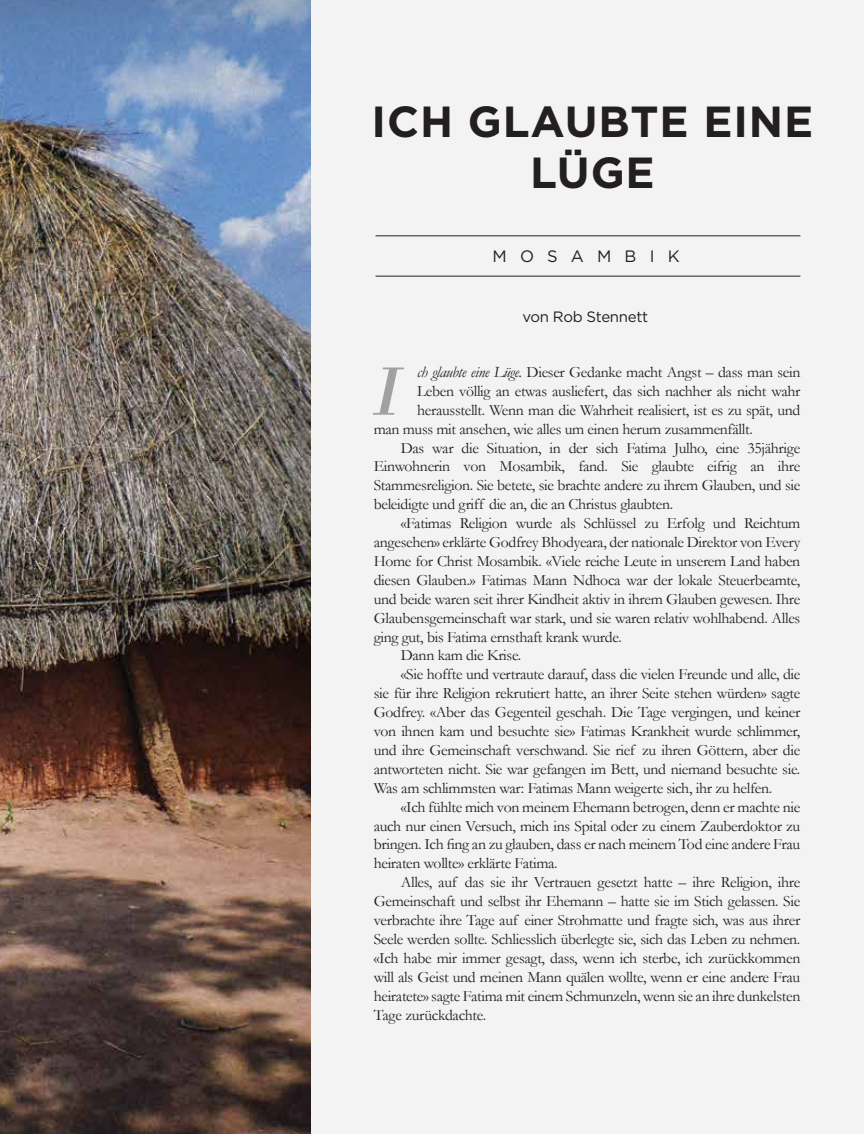
<style>
.page{position:relative;width:864px;height:1134px;background:#f2f3f2}
.page>*{position:absolute;margin:0;border:0;box-sizing:border-box;transform-origin:0 0}
.t1{font:italic 72px "Bodoni";color:#939598}
.t2{font:700 43.5px/51px "Gotham";letter-spacing:.02em;color:#231f20;text-align:center}
.t3{font:16.5px "Gotham";letter-spacing:.8em;color:#231f20}
.t4{font:15.75px "Garamond";letter-spacing:-.02em;color:#231f20}
.t5{font:15px "Gotham";letter-spacing:-.02em;color:#231f20}
.s1{font-style:italic}
</style>
<div class="page">
<img style="left:0;top:0;width:311px;height:1134px">
<hr style="left:376px;top:236px;width:424px;height:1px;background:#231f20">
<hr style="left:376px;top:276px;width:424px;height:1px;background:#231f20">
<h2 class="t2" style="left:372px;top:96px;width:443px">ICH GLAUBTE EINE<br>LÜGE</h2>
<p class="t3" style="left:493px;top:246px;width:188px">MOSAMBIK</p>
<p class="t5" style="left:522px;top:307px;width:127px">von Rob Stennett</p>
<p class="t4" style="left:417px;top:361px;width:385px"><span class="s1">ch glaubte eine Lüge.</span> Dieser Gedanke macht Angst – dass man sein</p>
<p class="t4" style="left:417px;top:380px;width:385px">Leben völlig an etwas ausliefert, das sich nachher als nicht wahr</p>
<p class="t4" style="left:417px;top:399px;width:385px">herausstellt. Wenn man die Wahrheit realisiert, ist es zu spät, und</p>
<p class="t4" style="left:374px;top:418px;width:381px">man muss mit ansehen, wie alles um einen herum zusammenfällt.</p>
<p class="t4" style="left:401px;top:437px;width:401px">Das war die Situation, in der sich Fatima Julho, eine 35jährige</p>
<p class="t4" style="left:374px;top:456px;width:428px">Einwohnerin von Mosambik, fand. Sie glaubte eifrig an ihre</p>
<p class="t4" style="left:374px;top:475px;width:428px">Stammesreligion. Sie betete, sie brachte andere zu ihrem Glauben, und sie</p>
<p class="t4" style="left:374px;top:494px;width:301px">beleidigte und griff die an, die an Christus glaubten.</p>
<p class="t4" style="left:401px;top:513px;width:401px">«Fatimas Religion wurde als Schlüssel zu Erfolg und Reichtum</p>
<p class="t4" style="left:374px;top:532px;width:428px">angesehen» erklärte Godfrey Bhodyeara, der nationale Direktor von Every</p>
<p class="t4" style="left:374px;top:550px;width:428px">Home for Christ Mosambik. «Viele reiche Leute in unserem Land haben</p>
<p class="t4" style="left:374px;top:569px;width:428px">diesen Glauben.» Fatimas Mann Ndhoca war der lokale Steuerbeamte,</p>
<p class="t4" style="left:374px;top:588px;width:428px">und beide waren seit ihrer Kindheit aktiv in ihrem Glauben gewesen. Ihre</p>
<p class="t4" style="left:374px;top:607px;width:428px">Glaubensgemeinschaft war stark, und sie waren relativ wohlhabend. Alles</p>
<p class="t4" style="left:374px;top:626px;width:250px">ging gut, bis Fatima ernsthaft krank wurde.</p>
<p class="t4" style="left:401px;top:645px;width:122px">Dann kam die Krise.</p>
<p class="t4" style="left:401px;top:664px;width:401px">«Sie hoffte und vertraute darauf, dass die vielen Freunde und alle, die</p>
<p class="t4" style="left:374px;top:683px;width:428px">sie für ihre Religion rekrutiert hatte, an ihrer Seite stehen würden» sagte</p>
<p class="t4" style="left:374px;top:702px;width:428px">Godfrey. «Aber das Gegenteil geschah. Die Tage vergingen, und keiner</p>
<p class="t4" style="left:374px;top:721px;width:428px">von ihnen kam und besuchte sie» Fatimas Krankheit wurde schlimmer,</p>
<p class="t4" style="left:374px;top:739px;width:428px">und ihre Gemeinschaft verschwand. Sie rief zu ihren Göttern, aber die</p>
<p class="t4" style="left:374px;top:758px;width:428px">antworteten nicht. Sie war gefangen im Bett, und niemand besuchte sie.</p>
<p class="t4" style="left:374px;top:777px;width:400px">Was am schlimmsten war: Fatimas Mann weigerte sich, ihr zu helfen.</p>
<p class="t4" style="left:401px;top:796px;width:401px">«Ich fühlte mich von meinem Ehemann betrogen, denn er machte nie</p>
<p class="t4" style="left:374px;top:815px;width:428px">auch nur einen Versuch, mich ins Spital oder zu einem Zauberdoktor zu</p>
<p class="t4" style="left:374px;top:834px;width:428px">bringen. Ich fing an zu glauben, dass er nach meinem Tod eine andere Frau</p>
<p class="t4" style="left:374px;top:853px;width:185px">heiraten wollte» erklärte Fatima.</p>
<p class="t4" style="left:401px;top:872px;width:401px">Alles, auf das sie ihr Vertrauen gesetzt hatte – ihre Religion, ihre</p>
<p class="t4" style="left:374px;top:891px;width:428px">Gemeinschaft und selbst ihr Ehemann – hatte sie im Stich gelassen. Sie</p>
<p class="t4" style="left:374px;top:910px;width:428px">verbrachte ihre Tage auf einer Strohmatte und fragte sich, was aus ihrer</p>
<p class="t4" style="left:374px;top:928px;width:428px">Seele werden sollte. Schliesslich überlegte sie, sich das Leben zu nehmen.</p>
<p class="t4" style="left:374px;top:947px;width:428px">«Ich habe mir immer gesagt, dass, wenn ich sterbe, ich zurückkommen</p>
<p class="t4" style="left:374px;top:966px;width:428px">will als Geist und meinen Mann quälen wollte, wenn er eine andere Frau</p>
<p class="t4" style="left:374px;top:985px;width:428px">heiratete» sagte Fatima mit einem Schmunzeln, wenn sie an ihre dunkelsten</p>
<p class="t4" style="left:374px;top:1004px;width:114px">Tage zurückdachte.</p>
<h1 class="t1" style="left:368px;top:349px;width:37px">I</h1>
</div>
